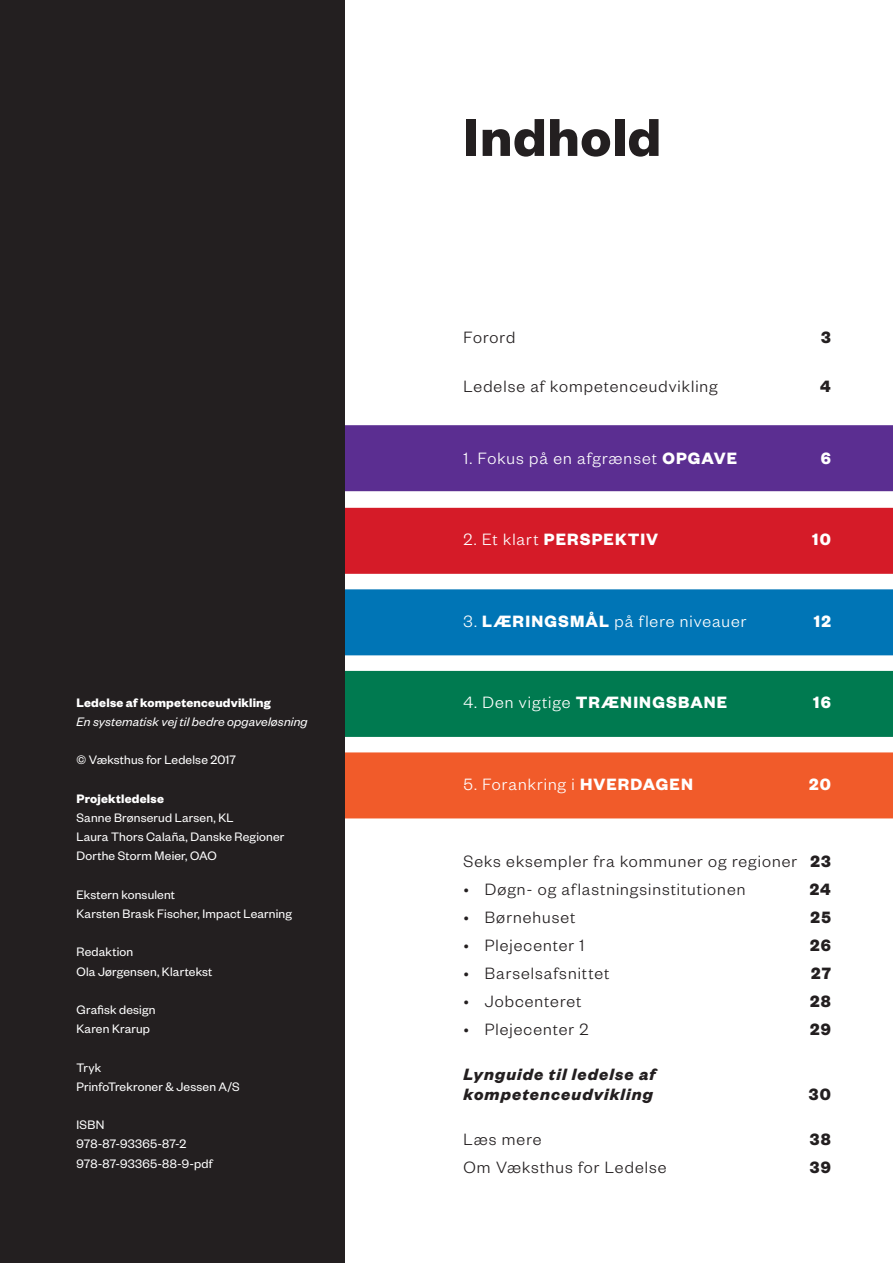
<style>
.page{position:relative;width:893px;height:1263px;background:#fff}
.page>*{position:absolute;margin:0;border:0;box-sizing:border-box;transform-origin:0 0}
.t1{font:700 58.5px "Founders Grotesk";color:#231f20}
.t2{font:300 18px "Founders Grotesk";letter-spacing:.06em;color:#231f20}
.t3{font:300 18px "Founders Grotesk";letter-spacing:.055em;color:#fff}
.t4{font:italic 700 18px/19.5px "Founders Grotesk";letter-spacing:.06em;color:#231f20}
.t5{font:700 18px "Founders Grotesk";letter-spacing:.065em;color:#fff}
.t6{font:700 18px "Founders Grotesk";letter-spacing:.07em;color:#231f20}
.t7{font:13.5px/19.2px "Founders Grotesk";letter-spacing:.015em;color:#fff}
.t8{font:700 13.5px "Founders Grotesk";letter-spacing:.015em;color:#fff}
.t9{font:italic 13.5px "Founders Grotesk";letter-spacing:.01em;color:#fff}
.s1{font-weight:700}
.s2{font-weight:300}
</style>
<div class="page">
<div style="left:315px;top:425px;width:578px;height:66px;background:#5b2e91"></div>
<div style="left:315px;top:508px;width:578px;height:66px;background:#d51b28"></div>
<div style="left:315px;top:589px;width:578px;height:66px;background:#0075b6"></div>
<div style="left:315px;top:671px;width:578px;height:66px;background:#007a50"></div>
<div style="left:315px;top:752px;width:578px;height:66px;background:#f15b2a"></div>
<div style="left:0;top:0;width:344px;height:1263px;background:#231f20"></div>
<p class="t8" style="left:77px;top:694px;width:196px">LEDELSE AF KOMPETENCEUDVIKLING</p>
<p class="t9" style="left:77px;top:713px;width:232px">En systematisk vej til bedre opgaveløsning</p>
<p class="t7" style="left:77px;top:750px;width:161px">© Væksthus for Ledelse 2017</p>
<p class="t8" style="left:77px;top:790px;width:89px">PROJEKTLEDELSE</p>
<p class="t7" style="left:77px;top:807px;width:209px">Sanne Brønserud Larsen, KL<br>Laura Thors Calaña, Danske Regioner<br>Dorthe Storm Meier, OAO</p>
<p class="t7" style="left:77px;top:884px;width:217px">Ekstern konsulent<br>Karsten Brask Fischer, Impact Learning</p>
<p class="t7" style="left:77px;top:942px;width:137px">Redaktion<br>Ola Jørgensen, Klartekst</p>
<p class="t7" style="left:77px;top:999px;width:80px">Grafisk design<br>Karen Krarup</p>
<p class="t7" style="left:77px;top:1057px;width:165px">Tryk<br>PrinfoTrekroner &amp; Jessen A/S</p>
<p class="t7" style="left:77px;top:1115px;width:138px">ISBN<br>978-87-93365-87-2<br>978-87-93365-88-9-pdf</p>
<h1 class="t1" style="left:463px;top:100px;width:199px">INDHOLD</h1>
<h2 class="t2" style="left:463px;top:326px;width:53px">Forord</h2>
<h2 class="t6" style="left:821px;top:326px;width:11px">3</h2>
<h2 class="t2" style="left:463px;top:375px;width:256px">Ledelse af kompetenceudvikling</h2>
<h2 class="t6" style="left:820px;top:374px;width:12px">4</h2>
<h2 class="t3" style="left:463px;top:447px;width:275px">1. Fokus på en afgrænset <span class="s1">OPGAVE</span></h2>
<h2 class="t5" style="left:821px;top:446px;width:12px">6</h2>
<h2 class="t5" style="left:463px;top:528px;width:196px"><span class="s2">2. Et klart</span> PERSPEKTIV</h2>
<h2 class="t5" style="left:812px;top:528px;width:20px">10</h2>
<h2 class="t3" style="left:463px;top:610px;width:285px">3. <span class="s1">LÆRINGSMÅL</span> på flere niveauer</h2>
<h2 class="t5" style="left:814px;top:609px;width:18px">12</h2>
<h2 class="t3" style="left:463px;top:691px;width:265px">4. Den vigtige <span class="s1">TRÆNINGSBANE</span></h2>
<h2 class="t5" style="left:813px;top:691px;width:19px">16</h2>
<h2 class="t3" style="left:463px;top:773px;width:231px">5. Forankring i <span class="s1">HVERDAGEN</span></h2>
<h2 class="t5" style="left:809px;top:772px;width:23px">20</h2>
<h2 class="t2" style="left:463px;top:850px;width:369px">Seks eksempler fra kommuner og regioner <span class="s1">23</span></h2>
<h2 class="t2" style="left:463px;top:878px;width:283px">• Døgn- og aflastningsinstitutionen</h2>
<h2 class="t6" style="left:810px;top:878px;width:23px">24</h2>
<h2 class="t2" style="left:463px;top:906px;width:113px">• Børnehuset</h2>
<h2 class="t6" style="left:811px;top:906px;width:22px">25</h2>
<h2 class="t2" style="left:463px;top:934px;width:122px">• Plejecenter 1</h2>
<h2 class="t6" style="left:810px;top:934px;width:22px">26</h2>
<h2 class="t2" style="left:463px;top:962px;width:147px">• Barselsafsnittet</h2>
<h2 class="t6" style="left:811px;top:962px;width:21px">27</h2>
<h2 class="t2" style="left:463px;top:990px;width:119px">• Jobcenteret</h2>
<h2 class="t6" style="left:810px;top:990px;width:22px">28</h2>
<h2 class="t2" style="left:463px;top:1018px;width:127px">• Plejecenter 2</h2>
<h2 class="t6" style="left:810px;top:1018px;width:22px">29</h2>
<h2 class="t4" style="left:463px;top:1063px;width:193px">Lynguide til ledelse af kompetenceudvikling</h2>
<h2 class="t6" style="left:809px;top:1082px;width:24px">30</h2>
<h2 class="t2" style="left:463px;top:1128px;width:80px">Læs mere</h2>
<h2 class="t6" style="left:810px;top:1127px;width:23px">38</h2>
<h2 class="t2" style="left:463px;top:1156px;width:205px">Om Væksthus for Ledelse</h2>
<h2 class="t6" style="left:810px;top:1155px;width:23px">39</h2>
</div>
